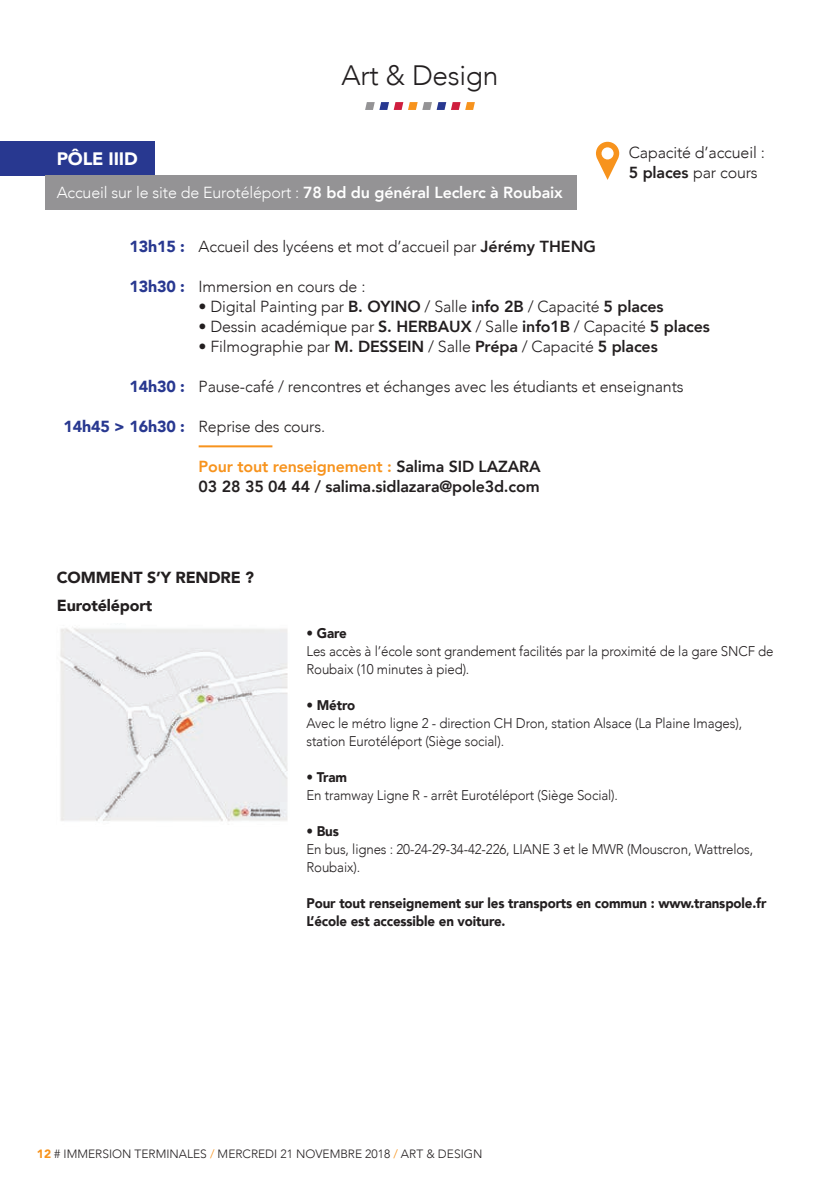
<style>
.page{position:relative;width:840px;height:1191px;background:#fff}
.page>*{position:absolute;margin:0;border:0;box-sizing:border-box;transform-origin:0 0}
.t1{font:300 28px "Avenir";letter-spacing:-.01em;color:#231f20}
.t2{font:900 18px "Avenir";letter-spacing:-.01em;color:#fff}
.t3{font:300 16px/20px "Avenir";letter-spacing:-.01em;color:#231f20}
.t4{font:800 16px/20px "Avenir";letter-spacing:-.01em;color:#231f20}
.t5{font:300 16px "Avenir";letter-spacing:-.01em;color:#fff}
.t6{font:900 16px/28px "Avenir";letter-spacing:-.01em;color:#231f20}
.t7{font:300 14px/18px "Avenir";letter-spacing:-.01em;color:#231f20;scale:.95 1}
.t8{font:900 14px/18px "Avenir";letter-spacing:-.01em;color:#231f20;scale:.95 1}
.t9{font:300 12px "Avenir";color:#231f20}
.s1{font-weight:800}
.s2{font-weight:900;color:#283890}
.s3{color:#f7931d}
.s4{font-weight:900;color:#f7931d}
</style>
<div class="page">
<hr style="left:198px;top:445px;width:74px;height:2px;background:#f7931d">
<svg style="left:365px;top:102px;width:109px;height:8px"></svg>
<img style="left:60px;top:627px;width:228px;height:195px">
<div style="left:0;top:142px;width:154px;height:34px;background:#283890"></div>
<div style="left:45px;top:176px;width:531px;height:34px;background:#949395"></div>
<svg style="left:596px;top:142px;width:23px;height:38px"></svg>
<h1 class="t1" style="left:341px;top:58px;width:158px">Art &amp; Design</h1>
<p class="t2" style="left:57px;top:143px;width:82px">PÔLE IIID</p>
<p class="t5" style="left:57px;top:183px;width:507px">Accueil sur le site de Eurotéléport : <span class="s1">78 bd du général Leclerc à Roubaix</span></p>
<p class="t3" style="left:628px;top:142px;width:137px">Capacité d’accueil :<br><span class="s1">5 places</span> par cours</p>
<p class="t3" style="left:129px;top:236px;width:467px"><span class="s2">13h15 :</span> Accueil des lycéens et mot d’accueil par <span class="s1">Jérémy THENG</span></p>
<p class="t3" style="left:129px;top:276px;width:237px"><span class="s2">13h30 :</span> Immersion en cours de :</p>
<p class="t3" style="left:198px;top:296px;width:466px">• Digital Painting par <span class="s1">B. OYINO</span> / Salle <span class="s1">info 2B</span> / Capacité <span class="s1">5 places</span></p>
<p class="t3" style="left:198px;top:316px;width:512px">• Dessin académique par <span class="s1">S. HERBAUX</span> / Salle <span class="s1">info1B</span> / Capacité <span class="s1">5 places</span></p>
<p class="t3" style="left:198px;top:336px;width:460px">• Filmographie par <span class="s1">M. DESSEIN</span> / Salle <span class="s1">Prépa</span> / Capacité <span class="s1">5 places</span></p>
<p class="t3" style="left:129px;top:376px;width:555px"><span class="s2">14h30 :</span> Pause-café / rencontres et échanges avec les étudiants et enseignants</p>
<p class="t3" style="left:63px;top:416px;width:263px"><span class="s2">14h45 &gt; 16h30 :</span> Reprise des cours.</p>
<p class="t4" style="left:198px;top:455px;width:343px"><span class="s3">Pour tout renseignement :</span> Salima SID LAZARA<br>03 28 35 04 44 / salima.sidlazara@pole3d.com</p>
<p class="t6" style="left:57px;top:563px;width:199px">COMMENT S’Y RENDRE ?<br>Eurotéléport</p>
<p class="t8" style="left:306px;top:623px;width:44px">• Gare</p>
<p class="t7" style="left:306px;top:642px;width:493px">Les accès à l’école sont grandement facilités par la proximité de la gare SNCF de<br>Roubaix (10 minutes à pied).</p>
<p class="t8" style="left:306px;top:695px;width:53px">• Métro</p>
<p class="t7" style="left:306px;top:714px;width:460px">Avec le métro ligne 2 - direction CH Dron, station Alsace (La Plaine Images), station Eurotéléport (Siège social).</p>
<p class="t8" style="left:306px;top:767px;width:44px">• Tram</p>
<p class="t7" style="left:306px;top:786px;width:329px">En tramway Ligne R - arrêt Eurotéléport (Siège Social).</p>
<p class="t8" style="left:306px;top:821px;width:36px">• Bus</p>
<p class="t7" style="left:306px;top:840px;width:471px">En bus, lignes : 20-24-29-34-42-226, LIANE 3 et le MWR (Mouscron, Wattrelos,<br>Roubaix).</p>
<p class="t8" style="left:306px;top:893px;width:485px">Pour tout renseignement sur les transports en commun : www.transpole.fr<br>L’école est accessible en voiture.</p>
<p class="t9" style="left:37px;top:1146px;width:447px"><span class="s4">12</span> # IMMERSION TERMINALES <span class="s3">/</span> MERCREDI 21 NOVEMBRE 2018 <span class="s3">/</span> ART &amp; DESIGN</p>
</div>
